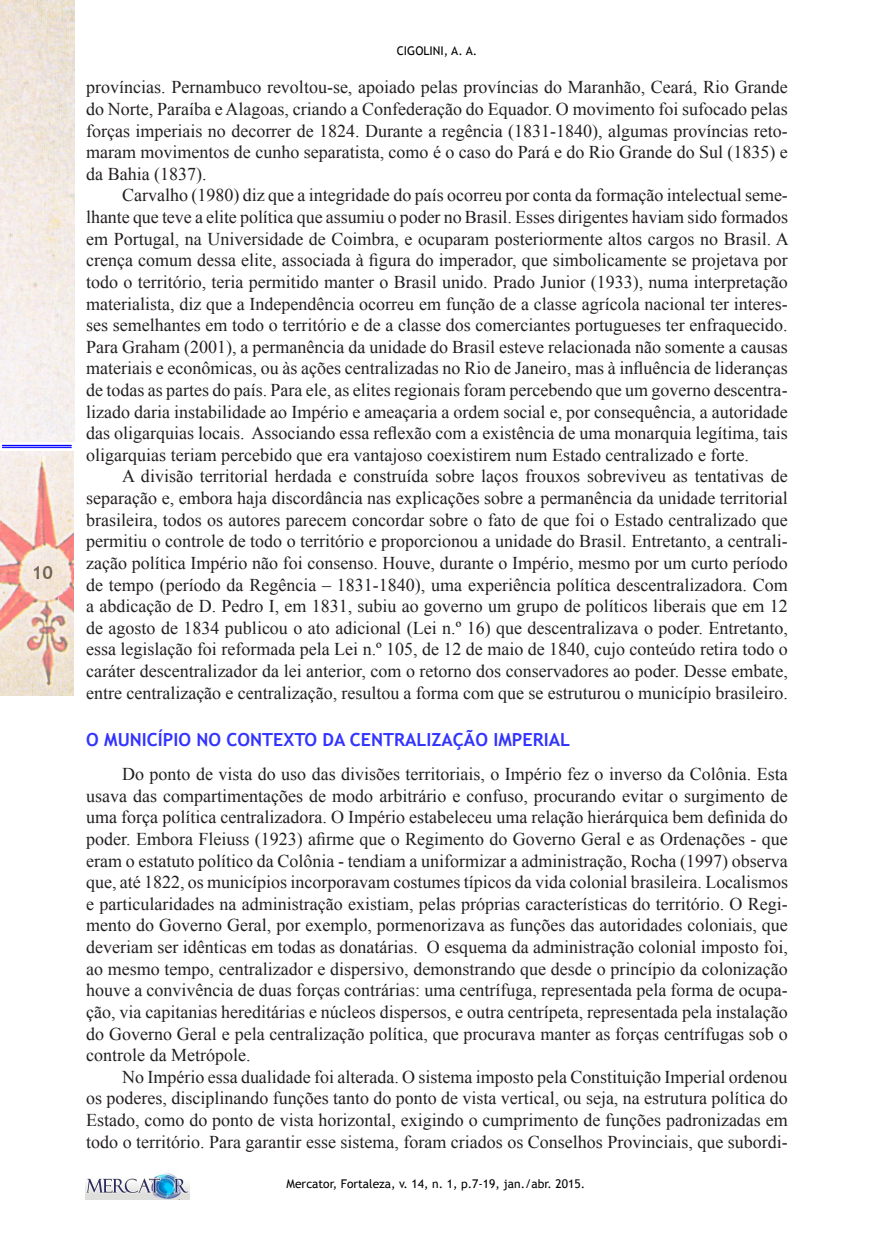
<style>
.page{position:relative;width:893px;height:1234px;background:#fff}
.page>*{position:absolute;margin:0;border:0;box-sizing:border-box;transform-origin:0 0}
.t1{font:18px/21.6px "Times New Roman";color:#231f20;text-align:justify}
.SUBTÍTULO_1{font:700 18px "Trebuchet MS";color:#33f}
.t2{font:700 18px "Trebuchet MS";color:#000}
.t3{font:12px "Trebuchet MS";color:#000}
</style>
<div class="page">
<img style="left:85px;top:1172px;width:105px;height:27px">
<img style="left:0;top:451px;width:74px;height:244px">
<img style="left:0;top:0;width:74px;height:442px">
<hr style="left:2px;top:445px;width:70px;height:1px;background:#00f">
<hr style="left:2px;top:447px;width:70px;height:1px;background:#00f">
<p class="t2" style="left:32px;top:561px;width:23px">10</p>
<p class="t3" style="left:397px;top:43px;width:82px">CIGOLINI, A. A.</p>
<p class="t1" style="left:86px;top:76px;width:703px">províncias. Pernambuco revoltou-se, apoiado pelas províncias do Maranhão, Ceará, Rio Grande do Norte, Paraíba e Alagoas, criando a Confederação do Equador. O movimento foi sufocado pelas forças imperiais no decorrer de 1824. Durante a regência (1831-1840), algumas províncias reto&shy;maram movimentos de cunho separatista, como é o caso do Pará e do Rio Grande do Sul (1835) e da Bahia (1837).</p>
<p class="t1" style="left:86px;top:184px;width:704px;text-indent:36px">Carvalho (1980) diz que a integridade do país ocorreu por conta da formação intelectual seme&shy;lhante que teve a elite política que assumiu o poder no Brasil. Esses dirigentes haviam sido formados em Portugal, na Universidade de Coimbra, e ocuparam posteriormente altos cargos no Brasil. A crença comum dessa elite, associada à figura do imperador, que simbolicamente se projetava por todo o território, teria permitido manter o Brasil unido. Prado Junior (1933), numa interpretação materialista, diz que a Independência ocorreu em função de a classe agrícola nacional ter interes&shy;ses semelhantes em todo o território e de a classe dos comerciantes portugueses ter enfraquecido.<br>Para Graham (2001), a permanência da unidade do Brasil esteve relacionada não somente a causas materiais e econômicas, ou às ações centralizadas no Rio de Janeiro, mas à influência de lideranças de todas as partes do país. Para ele, as elites regionais foram percebendo que um governo descentra&shy;lizado daria instabilidade ao Império e ameaçaria a ordem social e, por consequência, a autoridade das oligarquias locais. Associando essa reflexão com a existência de uma monarquia legítima, tais oligarquias teriam percebido que era vantajoso coexistirem num Estado centralizado e forte.</p>
<p class="t1" style="left:86px;top:465px;width:703px;text-indent:36px">A divisão territorial herdada e construída sobre laços frouxos sobreviveu as tentativas de separação e, embora haja discordância nas explicações sobre a permanência da unidade territorial brasileira, todos os autores parecem concordar sobre o fato de que foi o Estado centralizado que permitiu o controle de todo o território e proporcionou a unidade do Brasil. Entretanto, a centrali&shy;zação política Império não foi consenso. Houve, durante o Império, mesmo por um curto período de tempo (período da Regência – 1831-1840), uma experiência política descentralizadora. Com a abdicação de D. Pedro I, em 1831, subiu ao governo um grupo de políticos liberais que em 12 de agosto de 1834 publicou o ato adicional (Lei n.º 16) que descentralizava o poder. Entretanto, essa legislação foi reformada pela Lei n.º 105, de 12 de maio de 1840, cujo conteúdo retira todo o caráter descentralizador da lei anterior, com o retorno dos conservadores ao poder. Desse embate, entre centralização e centralização, resultou a forma com que se estruturou o município brasileiro.</p>
<p class="SUBTÍTULO_1" style="left:86px;top:728px;width:485px">O MUNICÍPIO NO CONTEXTO DA CENTRALIZAÇÃO IMPERIAL</p>
<p class="t1" style="left:86px;top:762px;width:703px;text-indent:36px">Do ponto de vista do uso das divisões territoriais, o Império fez o inverso da Colônia. Esta usava das compartimentações de modo arbitrário e confuso, procurando evitar o surgimento de uma força política centralizadora. O Império estabeleceu uma relação hierárquica bem definida do poder. Embora Fleiuss (1923) afirme que o Regimento do Governo Geral e as Ordenações - que eram o estatuto político da Colônia - tendiam a uniformizar a administração, Rocha (1997) observa que, até 1822, os municípios incorporavam costumes típicos da vida colonial brasileira. Localismos e particularidades na administração existiam, pelas próprias características do território. O Regi&shy;mento do Governo Geral, por exemplo, pormenorizava as funções das autoridades coloniais, que deveriam ser idênticas em todas as donatárias. O esquema da administração colonial imposto foi, ao mesmo tempo, centralizador e dispersivo, demonstrando que desde o princípio da colonização houve a convivência de duas forças contrárias: uma centrífuga, representada pela forma de ocupa&shy;ção, via capitanias hereditárias e núcleos dispersos, e outra centrípeta, representada pela instalação do Governo Geral e pela centralização política, que procurava manter as forças centrífugas sob o controle da Metrópole.</p>
<p class="t1" style="left:86px;top:1065px;width:703px;text-indent:36px">No Império essa dualidade foi alterada. O sistema imposto pela Constituição Imperial ordenou os poderes, disciplinando funções tanto do ponto de vista vertical, ou seja, na estrutura política do Estado, como do ponto de vista horizontal, exigindo o cumprimento de funções padronizadas em todo o território. Para garantir esse sistema, foram criados os Conselhos Provinciais, que subordi-</p>
<p class="t3" style="left:287px;top:1175px;width:300px">Mercator, Fortaleza, v. 14, n. 1, p.7-19, jan./abr. 2015.</p>
</div>
